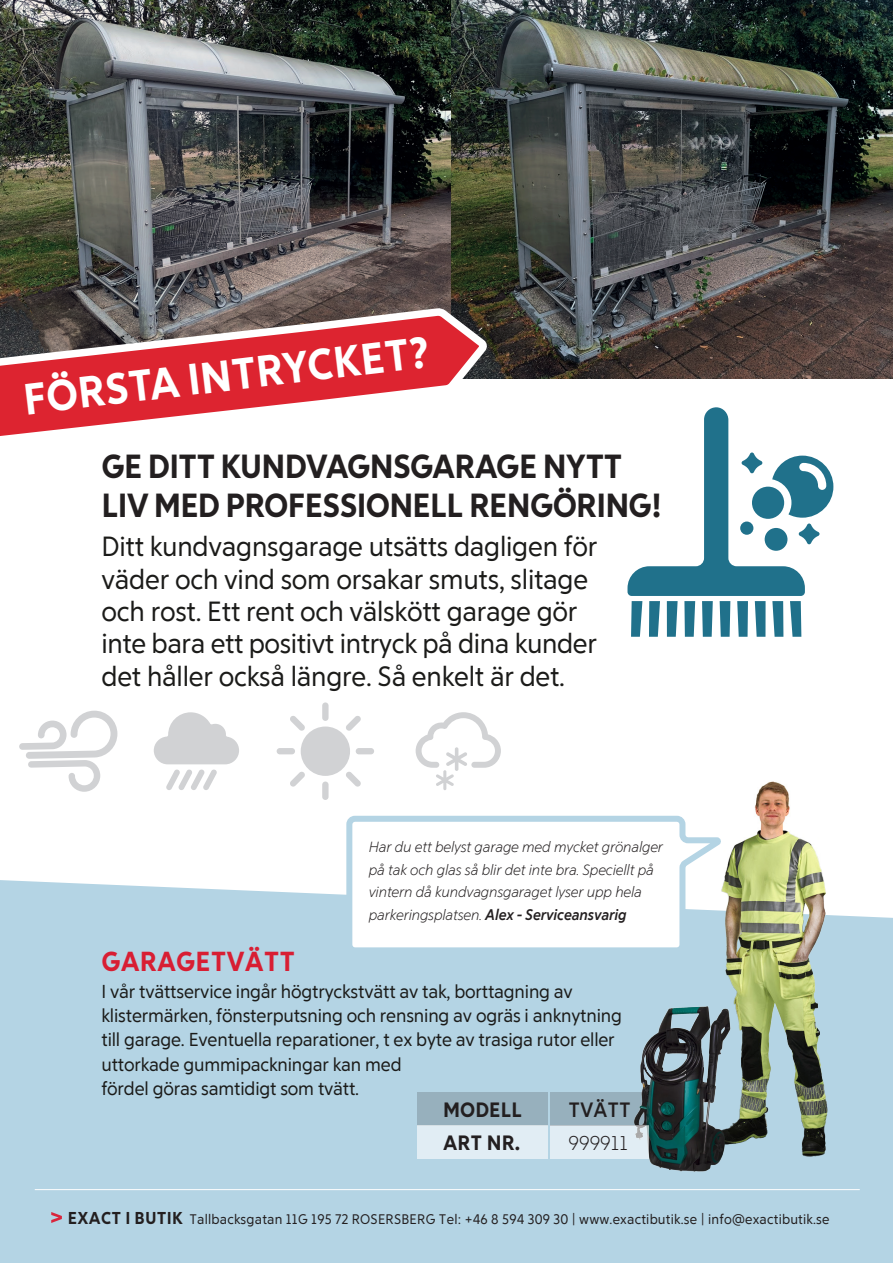
<style>
.page{position:relative;width:893px;height:1263px;background:#fff}
.page>*{position:absolute;margin:0;border:0;box-sizing:border-box;transform-origin:0 0}
.t1{font:900 42.75px "ICA Text Ny";color:#fff}
.t2{font:900 32.55px/39.9px "ICA Text Ny";letter-spacing:-.025em;color:#231f20}
.t3{font:27px/32.4px "ICA Text Ny";letter-spacing:-.01em;color:#1b1b19}
.t4{font:900 26.85px "ICA Text Ny";color:#d81e33}
.t5{font:900 20.25px "ICA Text Ny";color:#231f20}
.t6{font:300 20.25px "ICA Text Ny";color:#231f20}
.t7{font:700 20.25px "ICA Text Ny";color:#231f20}
.t8{font:18.3px/24.3px "ICA Text Ny";letter-spacing:-.01em;color:#1b1b19}
.t9{font:italic 300 15px/22.5px "ICA Text Ny";letter-spacing:-.01em;color:#231f20}
.t10{font:13.5px "ICA Text Ny";letter-spacing:.015em;color:#231f20}
.s1{font-weight:700}
.s2{font-weight:900;font-size:16.8px}
</style>
<div class="page">
<div style="left:0;top:880px;width:893px;height:383px;background:#b4d4e4"></div>
<hr style="left:35px;top:1189px;width:825px;height:1px;background:#fff">
<svg style="left:51px;top:1212px;width:11px;height:11px"></svg>
<img style="left:611px;top:781px;width:239px;height:408px">
<div style="left:418px;top:1092px;width:130px;height:33px;background:#97b0bd"></div>
<div style="left:418px;top:1125px;width:130px;height:34px;background:#e1edf4"></div>
<div style="left:550px;top:1125px;width:99px;height:34px;background:#e1edf4"></div>
<svg style="left:550px;top:1092px;width:99px;height:33px;background:#8ca4b0"></svg>
<svg style="left:154px;top:712px;width:85px;height:78px"></svg>
<svg style="left:416px;top:712px;width:85px;height:78px"></svg>
<div style="left:301px;top:726px;width:49px;height:50px;background:#d1d2d4;border-radius:50%"></div>
<div style="left:322px;top:702px;width:7px;height:19px;background:#d1d2d4;border-radius:3px"></div>
<svg style="left:290px;top:716px;width:15px;height:15px"></svg>
<div style="left:277px;top:748px;width:18px;height:6px;background:#d1d2d4;border-radius:3px"></div>
<svg style="left:290px;top:771px;width:15px;height:16px"></svg>
<div style="left:322px;top:781px;width:7px;height:19px;background:#d1d2d4;border-radius:3px"></div>
<svg style="left:346px;top:772px;width:15px;height:15px"></svg>
<div style="left:356px;top:748px;width:18px;height:6px;background:#d1d2d4;border-radius:3px"></div>
<svg style="left:346px;top:716px;width:15px;height:15px"></svg>
<svg style="left:19px;top:710px;width:98px;height:82px"></svg>
<img style="left:450px;top:0;width:443px;height:379px">
<img style="left:0;top:0;width:450px;height:303px">
<svg style="left:343px;top:813px;width:383px;height:143px"></svg>
<svg style="left:0;top:303px;width:494px;height:133px"></svg>
<svg style="left:627px;top:407px;width:206px;height:230px"></svg>
<h1 class="t1" style="left:21px;top:375px;width:409px;rotate:-7deg">FÖRSTA INTRYCKET?</h1>
<h2 class="t2" style="left:102px;top:446px;width:562px">GE DITT KUNDVAGNSGARAGE NYTT<br>LIV MED PROFESSIONELL RENGÖRING!</h2>
<h3 class="t3" style="left:102px;top:530px;width:497px">Ditt kundvagnsgarage utsätts dagligen för väder och vind som orsakar smuts, slitage och rost. Ett rent och välskött garage gör inte bara ett positivt intryck på dina kunder det håller också längre. Så enkelt är det.</h3>
<h3 class="t4" style="left:102px;top:946px;width:195px">GARAGETVÄTT</h3>
<p class="t9" style="left:369px;top:835px;width:296px">Har du ett belyst garage med mycket grönalger på tak och glas så blir det inte bra. Speciellt på vintern då kundvagnsgaraget lyser upp hela parkeringsplatsen. <span class="s1">Alex - Serviceansvarig</span></p>
<p class="t8" style="left:102px;top:979px;width:522px">I vår tvättservice ingår högtryckstvätt av tak, borttagning av klistermärken, fönsterputsning och rensning av ogräs i anknytning till garage. Eventuella reparationer, t ex byte av trasiga rutor eller uttorkade gummipackningar kan med<br>fördel göras samtidigt som tvätt.</p>
<p class="t5" style="left:443px;top:1097px;width:80px">MODELL</p>
<p class="t7" style="left:568px;top:1097px;width:64px">TVÄTT</p>
<p class="t5" style="left:443px;top:1130px;width:78px">ART NR.</p>
<p class="t6" style="left:568px;top:1131px;width:61px">999911</p>
<p class="t10" style="left:68px;top:1211px;width:763px"><span class="s2">EXACT I BUTIK</span> Tallbacksgatan 11G 195 72 ROSERSBERG Tel: +46 8 594 309 30 | www.exactibutik.se | info@exactibutik.se</p>
</div>
